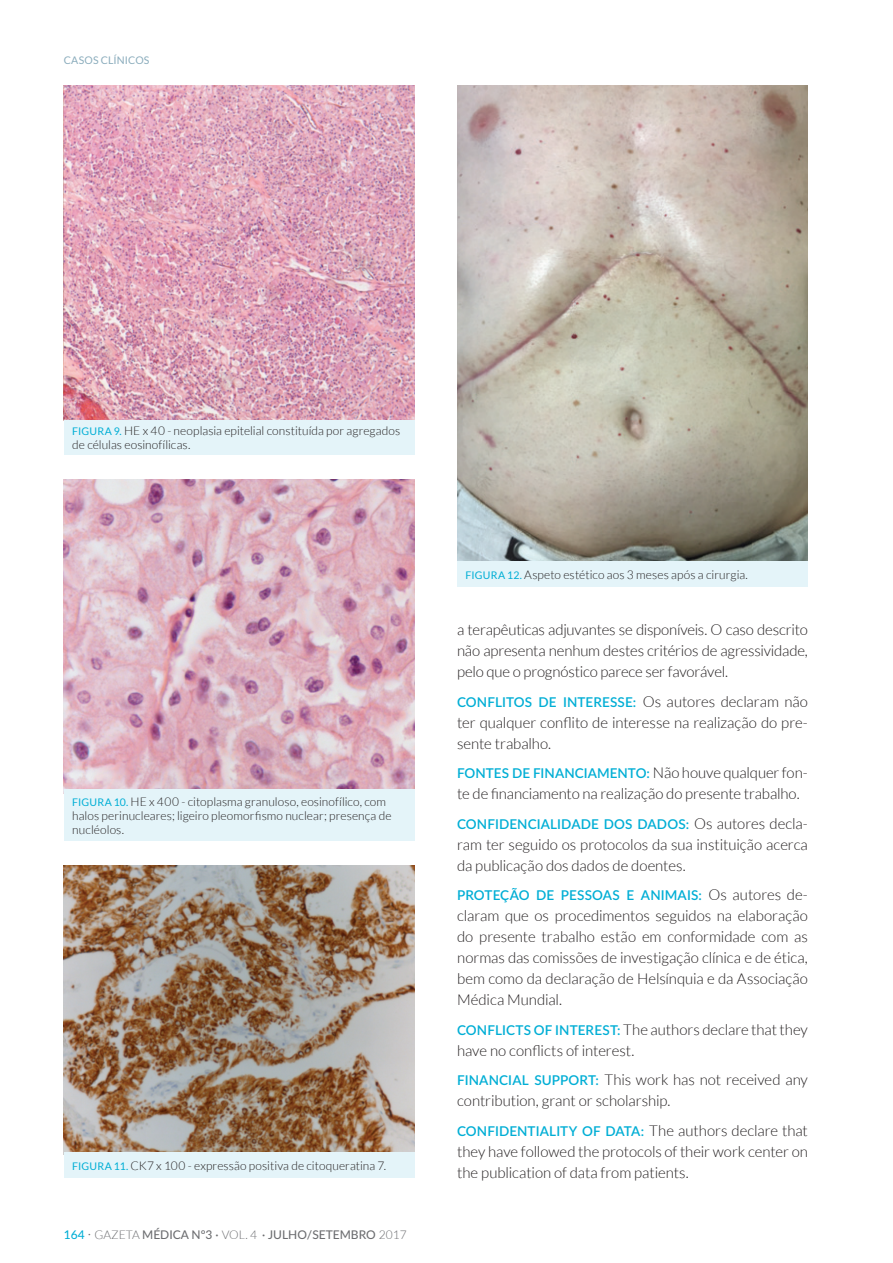
<style>
.page{position:relative;width:893px;height:1263px;background:#fff}
.page>*{position:absolute;margin:0;border:0;box-sizing:border-box;transform-origin:0 0}
.t1{font:300 15px/21px "Lato";letter-spacing:-.005em;color:#231f20}
.t2{font:600 13.5px "Lato";letter-spacing:.005em;color:#00aed5}
.t3{font:300 12px/14.4px "Lato";letter-spacing:.005em;color:#231f20}
.t4{font:500 12px "Lato";color:#6c6d70}
.t5{font:10.5px "Lato";letter-spacing:.015em;color:#8aacbc}
.s1{font-weight:400;font-size:10.5px;color:#00aed5}
.s2{color:#00aed5}
.s3{font-weight:300;font-size:15px}
.s4{font-weight:300}
.s5{font-weight:300;font-size:15px;color:#231f20}
.s6{font-weight:600;font-size:13.5px;color:#00aed5}
</style>
<div class="page">
<img style="left:457px;top:85px;width:351px;height:476px">
<div style="left:457px;top:561px;width:351px;height:26px;background:#e4f4f9"></div>
<img style="left:64px;top:85px;width:351px;height:335px">
<div style="left:64px;top:420px;width:351px;height:34px;background:#e4f4f9"></div>
<img style="left:64px;top:479px;width:351px;height:310px">
<div style="left:64px;top:789px;width:351px;height:51px;background:#e4f4f9"></div>
<img style="left:64px;top:865px;width:351px;height:287px">
<div style="left:64px;top:1152px;width:351px;height:26px;background:#e4f4f9"></div>
<p class="t5" style="left:64px;top:54px;width:87px">CASOS CLÍNICOS</p>
<p class="t3" style="left:72px;top:423px;width:329px"><span class="s1">FIGURA 9.</span> HE x 40 - neoplasia epitelial constituída por agregados de células eosinofílicas.</p>
<p class="t3" style="left:72px;top:794px;width:321px"><span class="s1">FIGURA 10.</span> HE x 400 - citoplasma granuloso, eosinofílico, com halos perinucleares; ligeiro pleomorfismo nuclear; presença de nucléolos.</p>
<p class="t3" style="left:72px;top:1158px;width:315px"><span class="s1">FIGURA 11.</span> CK7 x 100 - expressão positiva de citoqueratina 7.</p>
<p class="t4" style="left:64px;top:1226px;width:344px"><span class="s2">164</span> <span class="s3">·</span> <span class="s4">GAZETA</span> MÉDICA Nº3 · <span class="s4">VOL. 4</span> · JULHO/SETEMBRO <span class="s4">2017</span></p>
<p class="t3" style="left:466px;top:567px;width:284px"><span class="s1">FIGURA 12.</span> Aspeto estético aos 3 meses após a cirurgia.</p>
<p class="t1" style="left:457px;top:619px;width:352px;text-align:justify">a terapêuticas adjuvantes se disponíveis. O caso descrito não apresenta nenhum destes critérios de agressividade, pelo que o prognóstico parece ser favorável.</p>
<p class="t2" style="left:457px;top:692px;width:352px">CONFLITOS DE INTERESSE: <span class="s5">Os autores declaram não</span></p>
<p class="t1" style="left:457px;top:712px;width:352px">ter qualquer conflito de interesse na realização do pre&shy;sente trabalho.</p>
<p class="t2" style="left:457px;top:763px;width:352px">FONTES DE FINANCIAMENTO: <span class="s5">Não houve qualquer fon-</span></p>
<p class="t1" style="left:457px;top:783px;width:344px">te de financiamento na realização do presente trabalho.</p>
<p class="t2" style="left:457px;top:814px;width:352px">CONFIDENCIALIDADE DOS DADOS: <span class="s5">Os autores decla-</span></p>
<p class="t1" style="left:457px;top:834px;width:352px">ram ter seguido os protocolos da sua instituição acerca da publicação dos dados de doentes.</p>
<p class="t2" style="left:457px;top:885px;width:352px">PROTEÇÃO DE PESSOAS E ANIMAIS: <span class="s5">Os autores de-</span></p>
<p class="t1" style="left:457px;top:905px;width:352px;text-align:justify">claram que os procedimentos seguidos na elaboração do presente trabalho estão em conformidade com as normas das comissões de investigação clínica e de ética, bem como da declaração de Helsínquia e da Associação Médica Mundial.</p>
<p class="t1" style="left:457px;top:1019px;width:352px"><span class="s6">CONFLICTS OF INTEREST:</span> The authors declare that they have no conflicts of interest.</p>
<p class="t1" style="left:457px;top:1069px;width:352px"><span class="s6">FINANCIAL SUPPORT:</span> This work has not received any contribution, grant or scholarship.</p>
<p class="t2" style="left:457px;top:1121px;width:352px">CONFIDENTIALITY OF DATA: <span class="s5">The authors declare that</span></p>
<p class="t1" style="left:457px;top:1141px;width:352px">they have followed the protocols of their work center on the publication of data from patients.</p>
</div>
